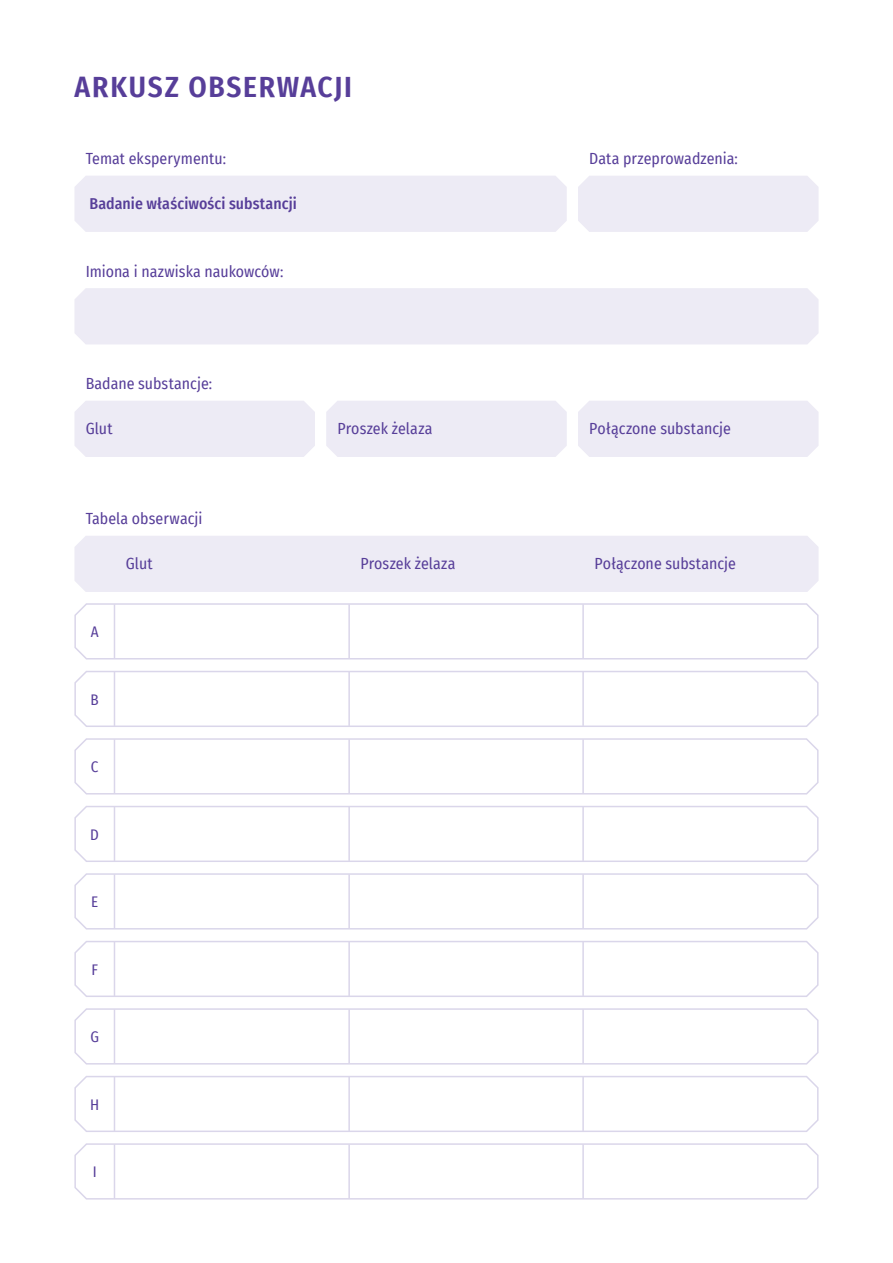
<style>
.page{position:relative;width:893px;height:1263px;background:#fff}
.page>*{position:absolute;margin:0;border:0;box-sizing:border-box;transform-origin:0 0}
.t1{font:600 29.25px "Fira Sans Condensed";letter-spacing:.055em;color:#573e99}
.t2{font:15.75px "Fira Sans Condensed";letter-spacing:.005em;color:#573e99}
.t3{font:500 15.75px "Fira Sans Condensed";letter-spacing:.005em;color:#573e99}
.t4{font:15px "Fira Sans Condensed";color:#573e99}
</style>
<div class="page">
<svg style="left:74px;top:603px;width:745px;height:57px"></svg>
<svg style="left:74px;top:671px;width:745px;height:56px"></svg>
<svg style="left:74px;top:738px;width:745px;height:57px"></svg>
<svg style="left:74px;top:806px;width:745px;height:56px"></svg>
<svg style="left:74px;top:873px;width:745px;height:57px"></svg>
<svg style="left:74px;top:941px;width:745px;height:56px"></svg>
<svg style="left:74px;top:1008px;width:745px;height:57px"></svg>
<svg style="left:74px;top:1076px;width:745px;height:56px"></svg>
<svg style="left:74px;top:1143px;width:745px;height:57px"></svg>
<div style="left:74px;top:536px;width:745px;height:56px;background:#edebf5"></div>
<div style="left:74px;top:176px;width:493px;height:56px;background:#edebf5"></div>
<div style="left:74px;top:288px;width:745px;height:56px;background:#edebf5"></div>
<div style="left:74px;top:401px;width:241px;height:56px;background:#edebf5"></div>
<div style="left:326px;top:401px;width:241px;height:56px;background:#edebf5"></div>
<div style="left:578px;top:401px;width:241px;height:56px;background:#edebf5"></div>
<div style="left:578px;top:176px;width:241px;height:56px;background:#edebf5"></div>
<hr style="left:348px;top:604px;width:2px;height:54px;background:#dad6ea">
<hr style="left:348px;top:672px;width:2px;height:54px;background:#dad6ea">
<hr style="left:348px;top:739px;width:2px;height:54px;background:#dad6ea">
<hr style="left:348px;top:807px;width:2px;height:54px;background:#dad6ea">
<hr style="left:348px;top:874px;width:2px;height:54px;background:#dad6ea">
<hr style="left:348px;top:942px;width:2px;height:54px;background:#dad6ea">
<hr style="left:348px;top:1009px;width:2px;height:54px;background:#dad6ea">
<hr style="left:348px;top:1077px;width:2px;height:54px;background:#dad6ea">
<hr style="left:348px;top:1144px;width:2px;height:54px;background:#dad6ea">
<hr style="left:582px;top:604px;width:2px;height:54px;background:#dad6ea">
<hr style="left:582px;top:672px;width:2px;height:54px;background:#dad6ea">
<hr style="left:582px;top:739px;width:2px;height:54px;background:#dad6ea">
<hr style="left:582px;top:807px;width:2px;height:54px;background:#dad6ea">
<hr style="left:582px;top:874px;width:2px;height:54px;background:#dad6ea">
<hr style="left:582px;top:942px;width:2px;height:54px;background:#dad6ea">
<hr style="left:582px;top:1009px;width:2px;height:54px;background:#dad6ea">
<hr style="left:582px;top:1077px;width:2px;height:54px;background:#dad6ea">
<hr style="left:582px;top:1144px;width:2px;height:54px;background:#dad6ea">
<hr style="left:114px;top:604px;width:1px;height:54px;background:#dad6ea">
<hr style="left:114px;top:672px;width:1px;height:54px;background:#dad6ea">
<hr style="left:114px;top:739px;width:1px;height:54px;background:#dad6ea">
<hr style="left:114px;top:807px;width:1px;height:54px;background:#dad6ea">
<hr style="left:114px;top:874px;width:1px;height:54px;background:#dad6ea">
<hr style="left:114px;top:942px;width:1px;height:54px;background:#dad6ea">
<hr style="left:114px;top:1009px;width:1px;height:54px;background:#dad6ea">
<hr style="left:114px;top:1077px;width:1px;height:54px;background:#dad6ea">
<hr style="left:114px;top:1144px;width:1px;height:54px;background:#dad6ea">
<h1 class="t1" style="left:75px;top:63px;width:279px">ARKUSZ OBSERWACJI</h1>
<p class="t2" style="left:86px;top:147px;width:142px">Temat eksperymentu:</p>
<p class="t2" style="left:589px;top:147px;width:150px">Data przeprowadzenia:</p>
<p class="t3" style="left:89px;top:191px;width:209px">Badanie właściwości substancji</p>
<p class="t2" style="left:86px;top:260px;width:199px">Imiona i nazwiska naukowców:</p>
<p class="t2" style="left:86px;top:372px;width:128px">Badane substancje:</p>
<p class="t2" style="left:86px;top:417px;width:28px">Glut</p>
<p class="t2" style="left:337px;top:417px;width:97px">Proszek żelaza</p>
<p class="t2" style="left:589px;top:417px;width:143px">Połączone substancje</p>
<p class="t2" style="left:86px;top:507px;width:118px">Tabela obserwacji</p>
<p class="t4" style="left:91px;top:620px;width:9px">A</p>
<p class="t4" style="left:91px;top:688px;width:10px">B</p>
<p class="t4" style="left:91px;top:755px;width:9px">C</p>
<p class="t4" style="left:90px;top:823px;width:10px">D</p>
<p class="t4" style="left:91px;top:890px;width:9px">E</p>
<p class="t4" style="left:91px;top:958px;width:8px">F</p>
<p class="t4" style="left:90px;top:1025px;width:10px">G</p>
<p class="t4" style="left:90px;top:1093px;width:11px">H</p>
<p class="t4" style="left:93px;top:1160px;width:5px">I</p>
<p class="t2" style="left:126px;top:552px;width:28px">Glut</p>
<p class="t2" style="left:360px;top:552px;width:97px">Proszek żelaza</p>
<p class="t2" style="left:594px;top:552px;width:143px">Połączone substancje</p>
</div>
